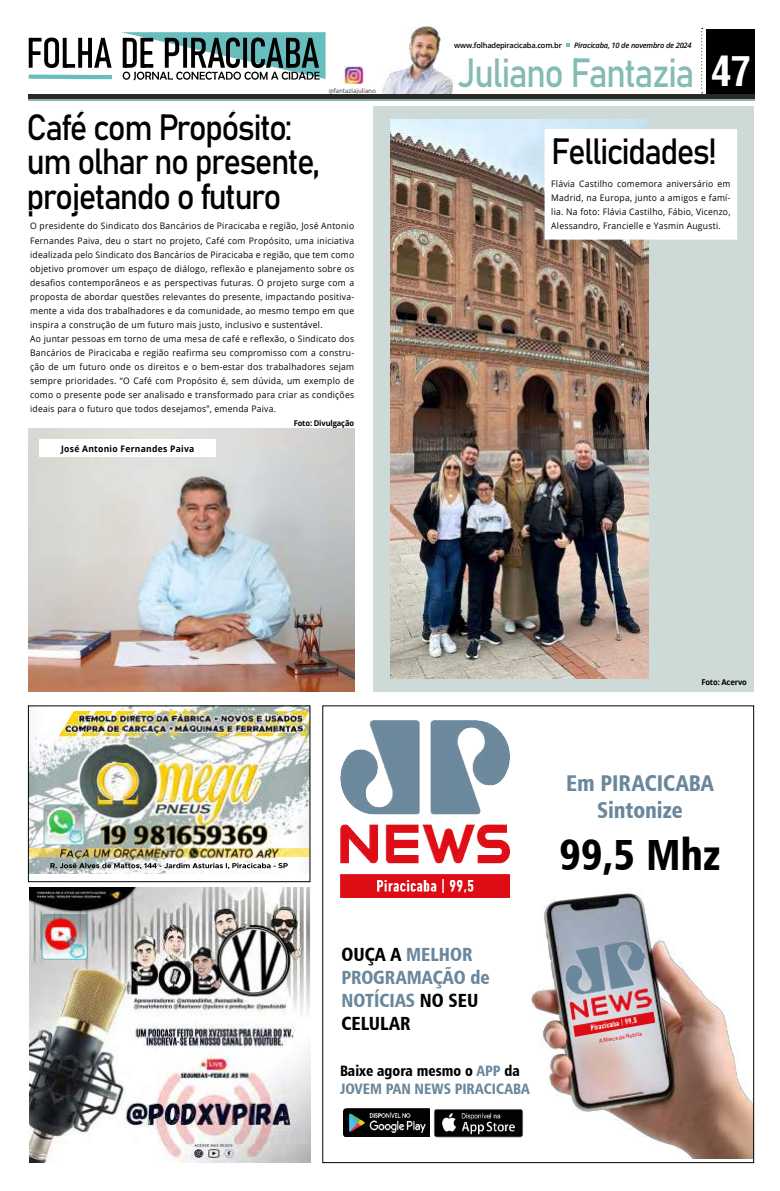
<style>
.page{position:relative;width:780px;height:1191px;background:#fff}
.page>*{position:absolute;margin:0;border:0;box-sizing:border-box;transform-origin:0 0}
.t1{font:43.6px "Humanist 777 BT Black Condensed B";color:#000;scale:.95 1}
.t2{font:40.2px "Bahnschrift";letter-spacing:-.045em;color:#85bbb3;scale:.89 1}
.t3{font:36px/34.5px "Bahnschrift";letter-spacing:-.05em;color:#000;scale:.92 1}
.t4{font:22.8px/27.3px "Humanist 777 BT Black Condensed B";color:#6a879c;text-align:center;scale:.95 1}
.t5{font:19.1px/22.9px "Humanist 777 BT Black Condensed B";color:#6a879c;scale:.95 1}
.t6{font:15px/18.1px "Humanist 777 BT Black Condensed B";color:#6a879c;scale:.95 1}
.t7{font:9px/14px "Open Sans";letter-spacing:.03em;color:#000;scale:.95 1}
.t8{font:700 9px "Open Sans";letter-spacing:.03em;color:#000;scale:.95 1}
.t9{font:700 8px "Open Sans";letter-spacing:-.02em;color:#000;scale:.95 1}
.t10{font:italic 600 7.5px "Open Sans";letter-spacing:-.025em;color:#000}
.t11{font:600 7.5px "Open Sans";letter-spacing:-.025em;color:#000}
.t12{font:6.8px "Myriad Pro";color:#4a4948}
.t13{font:5.9px "Myriad Pro";color:#dd0b17;scale:.95 1}
.s1{font-family:"Arena Condensed";font-weight:700;font-size:40.6px;color:#fff}
.s2{color:#000}
</style>
<div class="page">
<div style="left:373px;top:106px;width:380px;height:586px;background:#cedad8"></div>
<div style="left:706px;top:30px;width:49px;height:64px;background:#000"></div>
<hr style="left:28px;top:98px;width:727px;height:3px;background:#85bbb3">
<div style="left:28px;top:94px;width:727px;height:5px;background:#2c2824"></div>
<svg style="left:701px;top:28px;width:1px;height:65px"></svg>
<svg style="left:566px;top:43px;width:3px;height:4px"></svg>
<svg style="left:28px;top:32px;width:297px;height:48px"></svg>
<img style="left:381px;top:27px;width:74px;height:67px">
<img style="left:345px;top:66px;width:18px;height:17px">
<img style="left:340px;top:720px;width:170px;height:177px">
<img style="left:343px;top:1108px;width:87px;height:28px">
<img style="left:433px;top:1109px;width:42px;height:29px">
<img style="left:475px;top:864px;width:276px;height:294px">
<img style="left:561px;top:938px;width:94px;height:99px">
<img style="left:30px;top:708px;width:278px;height:165px">
<img style="left:30px;top:848px;width:278px;height:9px">
<img style="left:58px;top:711px;width:250px;height:52px">
<img style="left:38px;top:802px;width:51px;height:47px">
<img style="left:30px;top:887px;width:280px;height:275px">
<img style="left:37px;top:909px;width:57px;height:55px">
<img style="left:28px;top:428px;width:326px;height:264px">
<div style="left:40px;top:439px;width:176px;height:18px;background:#fff"></div>
<img style="left:390px;top:119px;width:258px;height:560px">
<div style="left:545px;top:129px;width:191px;height:110px;background:#fff"></div>
<div style="left:544px;top:129px;width:193px;height:111px;border:1px solid #fff"></div>
<h3 class="t3" style="left:27px;top:108px;width:320px">Café com Propósito: um olhar no presente, projetando o futuro</h3>
<p class="t12" style="left:329px;top:86px;width:48px">@fantaziajuliano</p>
<p class="t7" style="left:30px;top:219px;width:342px">O presidente do Sindicato dos Bancários de Piracicaba e região, José Antonio Fernandes Paiva, deu o start no projeto, Café com Propósito, uma iniciativa idealizada pelo Sindicato dos Bancários de Piracicaba e região, que tem como objetivo promover um espaço de diálogo, reflexão e planejamento sobre os desafios contemporâneos e as perspectivas futuras. O projeto surge com a proposta de abordar questões relevantes do presente, impactando positiva&shy;mente a vida dos trabalhadores e da comunidade, ao mesmo tempo em que inspira a construção de um futuro mais justo, inclusivo e sustentável.<br>Ao juntar pessoas em torno de uma mesa de café e reflexão, o Sindicato dos Bancários de Piracicaba e região reafirma seu compromisso com a constru&shy;ção de um futuro onde os direitos e o bem-estar dos trabalhadores sejam sempre prioridades. “O Café com Propósito é, sem dúvida, um exemplo de como o presente pode ser analisado e transformado para criar as condições ideais para o futuro que todos desejamos”, emenda Paiva.</p>
<p class="t8" style="left:61px;top:442px;width:141px">José Antonio Fernandes Paiva</p>
<p class="t9" style="left:294px;top:417px;width:65px">Foto: Divulgação</p>
<p class="t11" style="left:454px;top:40px;width:109px">www.folhadepiracicaba.com.br</p>
<p class="t10" style="left:574px;top:40px;width:119px">Piracicaba, 10 de novembro de 2024</p>
<h2 class="t2" style="left:458px;top:42px;width:331px">Juliano Fantazia <span class="s1">47</span></h2>
<h3 class="t3" style="left:551px;top:132px;width:182px">Fellicidades!</h3>
<p class="t7" style="left:551px;top:176px;width:190px;text-align:justify">Flávia Castilho comemora aniversário em Madrid, na Europa, junto a amigos e famí&shy;lia. Na foto: Flávia Castilho, Fábio, Vicenzo, Alessandro, Francielle e Yasmin Augusti.</p>
<p class="t9" style="left:701px;top:676px;width:49px">Foto: Acervo</p>
<h3 class="t4" style="left:566px;top:768px;width:157px">Em PIRACICABA<br>Sintonize</h3>
<h1 class="t1" style="left:559px;top:827px;width:171px">99,5 Mhz</h1>
<h3 class="t5" style="left:341px;top:942px;width:158px"><span class="s2">OUÇA A</span> MELHOR<br>PROGRAMAÇÃO de<br>NOTÍCIAS <span class="s2">NO SEU<br>CELULAR</span></h3>
<h3 class="t6" style="left:340px;top:1060px;width:201px"><span class="s2">Baixe agora mesmo o</span> APP <span class="s2">da<br></span>JOVEM PAN NEWS PIRACICABA</h3>
<p class="t13" style="left:598px;top:1037px;width:48px;rotate:-10deg">A Marca da Notícia</p>
</div>
